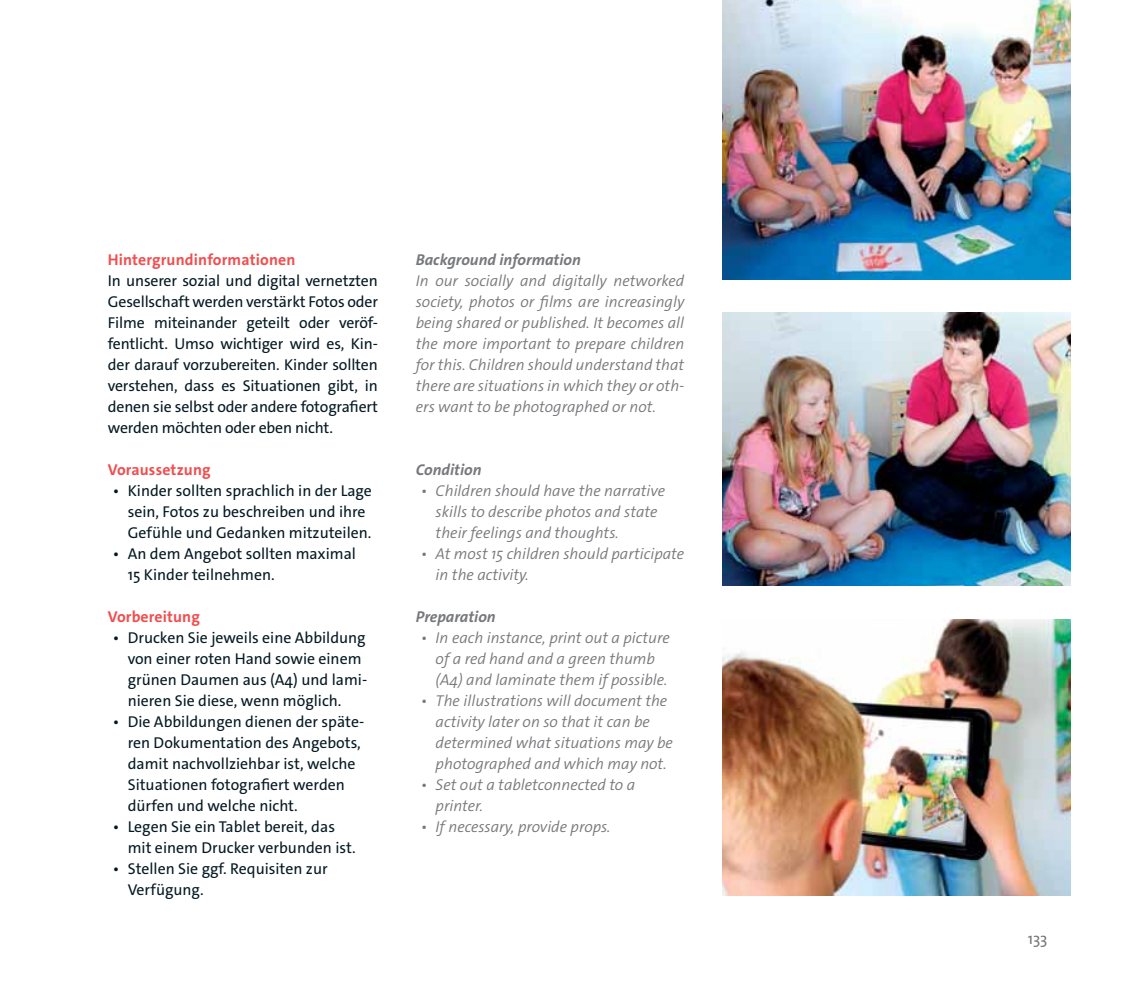
<style>
.page{position:relative;width:1127px;height:993px;background:#fff}
.page>*{position:absolute;margin:0;border:0;box-sizing:border-box;transform-origin:0 0}
.t1{font:15.75px/21px "The Sans C4 s";color:#051922}
.t2{font:italic 300 15.75px/21px "The Sans C4 s";color:#77787b}
.t3{font:700 15.75px "The Sans C4 s";letter-spacing:.01em;color:#f04e4f}
.t4{font:italic 700 15.75px "The Sans C4 s";color:#77787b}
.t5{font:15.75px "The Sans C4 s";color:#77787b}
</style>
<div class="page">
<img style="left:722px;top:0;width:347px;height:280px">
<img style="left:722px;top:313px;width:347px;height:272px">
<img style="left:722px;top:619px;width:347px;height:276px">
<p class="t3" style="left:108px;top:253px;width:189px">Hintergrundinformationen</p>
<p class="t1" style="left:108px;top:271px;width:271px;text-align:justify">In unserer sozial und digital vernetzten Gesellschaft werden verstärkt Fotos oder Filme miteinander geteilt oder veröf&shy;fentlicht. Umso wichtiger wird es, Kin&shy;der darauf vorzubereiten. Kinder sollten verstehen, dass es Situationen gibt, in denen sie selbst oder andere fotografiert werden möchten oder eben nicht.</p>
<p class="t3" style="left:108px;top:463px;width:104px">Voraussetzung</p>
<p class="t1" style="left:128px;top:481px;width:246px;text-indent:-15px">• Kinder sollten sprachlich in der Lage sein, Fotos zu beschreiben und ihre<br>Gefühle und Gedanken mitzuteilen.</p>
<p class="t1" style="left:128px;top:544px;width:230px;text-indent:-15px">• An dem Angebot sollten maximal<br>15 Kinder teilnehmen.</p>
<p class="t3" style="left:108px;top:610px;width:94px">Vorbereitung</p>
<p class="t1" style="left:128px;top:628px;width:241px;text-indent:-15px">• Drucken Sie jeweils eine Abbildung von einer roten Hand sowie einem grünen Daumen aus (A4) und lami&shy;nieren Sie diese, wenn möglich.</p>
<p class="t1" style="left:128px;top:712px;width:238px;text-indent:-15px">• Die Abbildungen dienen der späte&shy;ren Dokumentation des Angebots, damit nachvollziehbar ist, welche<br>Situationen fotografiert werden dürfen und welche nicht.</p>
<p class="t1" style="left:128px;top:817px;width:229px;text-indent:-15px">• Legen Sie ein Tablet bereit, das mit einem Drucker verbunden ist.</p>
<p class="t1" style="left:128px;top:859px;width:201px;text-indent:-15px">• Stellen Sie ggf. Requisiten zur<br>Verfügung.</p>
<p class="t4" style="left:415px;top:253px;width:166px">Background information</p>
<p class="t2" style="left:415px;top:271px;width:270px;text-align:justify">In our socially and digitally networked society, photos or films are increasingly being shared or published. It becomes all the more important to prepare children for this. Children should understand that there are situations in which they or oth&shy;ers want to be photographed or not.</p>
<p class="t4" style="left:415px;top:463px;width:67px">Condition</p>
<p class="t2" style="left:435px;top:481px;width:231px;text-indent:-15px">• Children should have the narrative skills to describe photos and state their feelings and thoughts.</p>
<p class="t2" style="left:435px;top:544px;width:250px;text-indent:-15px">• At most 15 children should participate in the activity.</p>
<p class="t4" style="left:415px;top:610px;width:81px">Preparation</p>
<p class="t2" style="left:435px;top:628px;width:235px;text-indent:-15px">• In each instance, print out a picture of a red hand and a green thumb (A4) and laminate them if possible.</p>
<p class="t2" style="left:435px;top:691px;width:239px;text-indent:-15px">• The illustrations will document the activity later on so that it can be determined what situations may be photographed and which may not.</p>
<p class="t2" style="left:435px;top:775px;width:201px;text-indent:-15px">• Set out a tabletconnected to a printer.</p>
<p class="t2" style="left:420px;top:817px;width:191px">• If necessary, provide props.</p>
<p class="t5" style="left:1027px;top:932px;width:21px">133</p>
</div>
